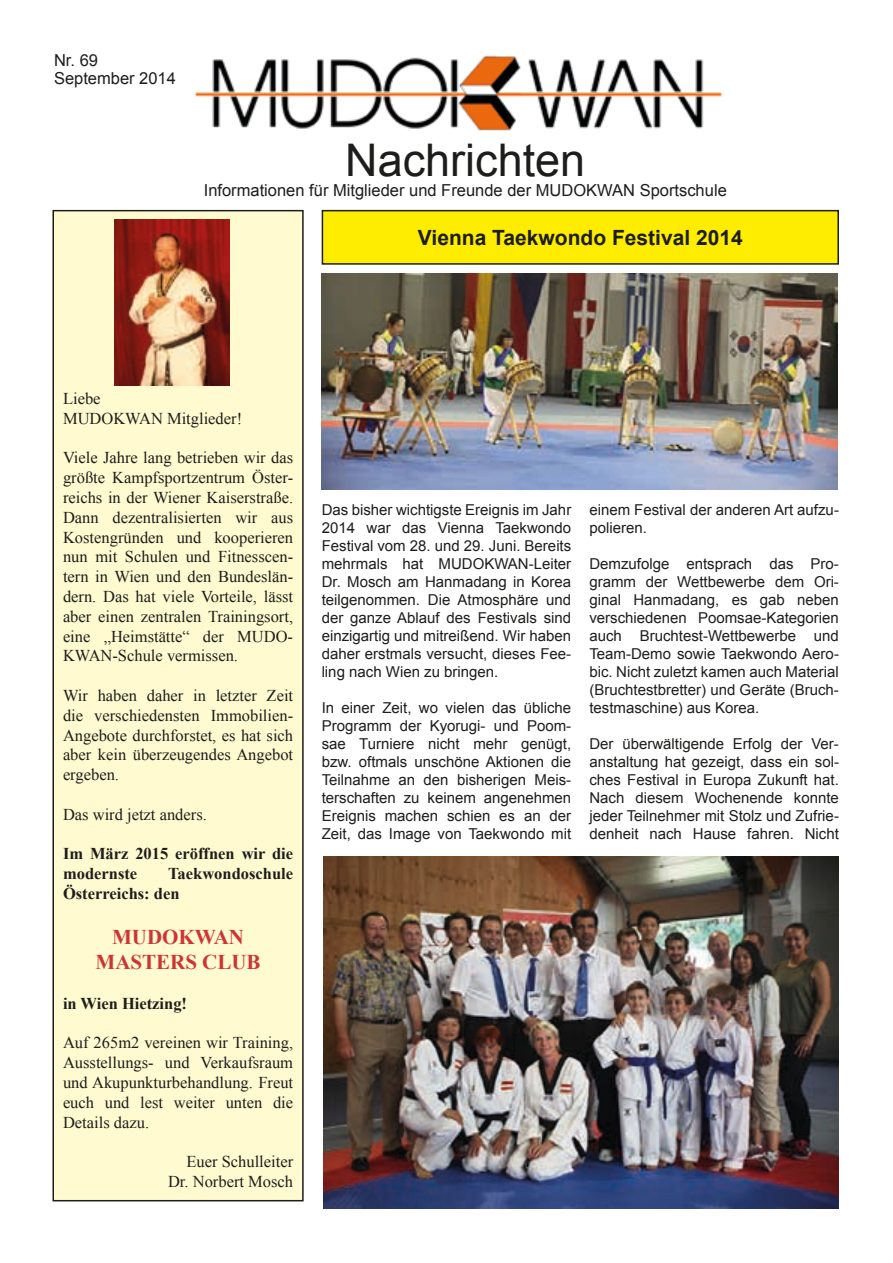
<style>
.page{position:relative;width:893px;height:1263px;background:#fff}
.page>*{position:absolute;margin:0;border:0;box-sizing:border-box;transform-origin:0 0}
.t1{font:45px "Arial";color:#1d1d1b}
.t2{font:700 21px "Arial";color:#1d1d1b}
.t3{font:700 21px/25.2px "Times New Roman";color:#cd3434;text-align:center}
.t4{font:16.5px/19.8px "Times New Roman";color:#1d1d1b;text-align:justify}
.t5{font:700 16.5px/19.8px "Times New Roman";color:#1d1d1b}
.t6{font:16.5px/18px "Arial";color:#1d1d1b}
.t7{font:15px/18px "Arial";color:#1d1d1b;text-align:justify}
</style>
<div class="page">
<img style="left:194px;top:55px;width:529px;height:76px">
<div style="left:53px;top:211px;width:250px;height:990px;background:#fffad0"></div>
<div style="left:52px;top:210px;width:252px;height:991px;border:2px solid #1d1d1b"></div>
<img style="left:114px;top:219px;width:116px;height:166px">
<div style="left:322px;top:211px;width:516px;height:53px;background:#ffed00"></div>
<div style="left:322px;top:210px;width:517px;height:55px;border:2px solid #1d1d1b"></div>
<img style="left:322px;top:274px;width:515px;height:215px">
<img style="left:323px;top:856px;width:516px;height:353px">
<p class="t6" style="left:54px;top:51px;width:123px">Nr. 69<br>September 2014</p>
<h1 class="t1" style="left:345px;top:131px;width:242px">Nachrichten</h1>
<p class="t6" style="left:204px;top:181px;width:525px">Informationen für Mitglieder und Freunde der MUDOKWAN Sportschule</p>
<h2 class="t2" style="left:418px;top:223px;width:326px">Vienna Taekwondo Festival 2014</h2>
<p class="t4" style="left:63px;top:388px;width:181px">Liebe<br>MUDOKWAN Mitglieder!</p>
<p class="t4" style="left:63px;top:448px;width:232px">Viele Jahre lang betrieben wir das größte Kampfsportzentrum Öster&shy;reichs in der Wiener Kaiserstraße.<br>Dann dezentralisierten wir aus Kostengründen und kooperieren nun mit Schulen und Fitnesscen&shy;tern in Wien und den Bundeslän&shy;dern. Das hat viele Vorteile, lässt aber einen zentralen Trainingsort, eine „Heimstätte“ der MUDO-KWAN-Schule vermissen.</p>
<p class="t4" style="left:63px;top:685px;width:232px">Wir haben daher in letzter Zeit die verschiedensten Immobilien-Angebote durchforstet, es hat sich aber kein überzeugendes Angebot ergeben.</p>
<p class="t4" style="left:63px;top:804px;width:145px">Das wird jetzt anders.</p>
<p class="t5" style="left:63px;top:843px;width:232px">Im März 2015 eröffnen wir die modernste</p>
<p class="t5" style="left:63px;top:863px;width:232px;text-indent:105px">Taekwondoschule<br>Österreichs: den</p>
<h2 class="t3" style="left:96px;top:924px;width:167px">MUDOKWAN<br>MASTERS CLUB</h2>
<p class="t5" style="left:63px;top:993px;width:126px">in Wien Hietzing!</p>
<p class="t4" style="left:63px;top:1033px;width:232px">Auf 265m2 vereinen wir Training, Ausstellungs- und Verkaufsraum und Akupunkturbehandlung. Freut euch und lest weiter unten die Details dazu.</p>
<p class="t4" style="left:168px;top:1151px;width:127px;text-align:right">Euer Schulleiter<br>Dr. Norbert Mosch</p>
<p class="t7" style="left:322px;top:501px;width:251px">Das bisher wichtigste Ereignis im Jahr 2014 war das Vienna Taekwondo Festival vom 28. und 29. Juni. Bereits mehrmals hat MUDOKWAN-Leiter Dr. Mosch am Hanmadang in Korea teilgenommen. Die Atmosphäre und der ganze Ablauf des Festivals sind einzigartig und mitreißend. Wir haben daher erstmals versucht, dieses Fee&shy;ling nach Wien zu bringen.</p>
<p class="t7" style="left:322px;top:699px;width:251px">In einer Zeit, wo vielen das übliche Programm der Kyorugi- und Poom&shy;sae Turniere nicht mehr genügt, bzw. oftmals unschöne Aktionen die Teilnahme an den bisherigen Meis&shy;terschaften zu keinem angenehmen Ereignis machen schien es an der Zeit, das Image von Taekwondo mit</p>
<p class="t7" style="left:589px;top:501px;width:251px">einem Festival der anderen Art aufzu&shy;polieren.</p>
<p class="t7" style="left:589px;top:555px;width:251px">Demzufolge entsprach das Pro&shy;gramm der Wettbewerbe dem Ori&shy;ginal Hanmadang, es gab neben verschiedenen Poomsae-Kategorien auch Bruchtest-Wettbewerbe und Team-Demo sowie Taekwondo Aero&shy;bic. Nicht zuletzt kamen auch Material (Bruchtestbretter) und Geräte (Bruch&shy;testmaschine) aus Korea.</p>
<p class="t7" style="left:589px;top:735px;width:251px">Der überwältigende Erfolg der Ver&shy;anstaltung hat gezeigt, dass ein sol&shy;ches Festival in Europa Zukunft hat.<br>Nach diesem Wochenende konnte jeder Teilnehmer mit Stolz und Zufrie&shy;denheit nach Hause fahren. Nicht</p>
</div>
